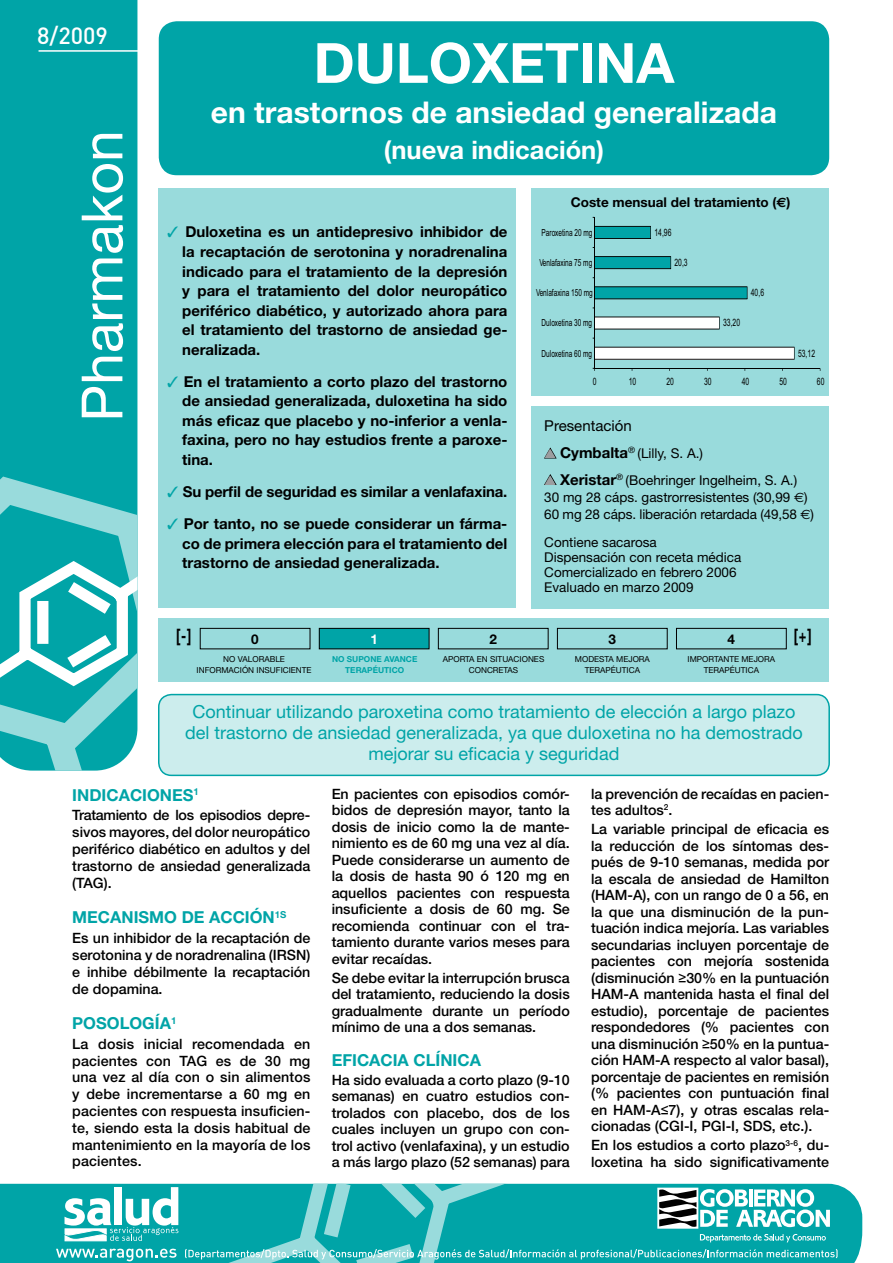
<style>
.page{position:relative;width:893px;height:1263px;background:#fff}
.page>*{position:absolute;margin:0;border:0;box-sizing:border-box;transform-origin:0 0}
.t1{font:57px "Helvetica Neue";color:#fff}
.t2{font:700 55.5px "Helvetica Neue";color:#fff}
.t3{font:700 30px "Helvetica Neue";color:#fff}
.t4{font:700 25.5px "Helvetica Neue";color:#fff}
.t5{font:500 23.25px "DIN";color:#fff}
.t6{font:700 18.15px "Helvetica Neue";color:#000;scale:.7 1}
.t7{font:18px/21px "Helvetica Neue";color:#00a4a7;text-align:center}
.t8{font:700 16.5px "Helvetica Neue";color:#00a4a7}
.t9{font:700 15px/19.5px "Helvetica Neue";color:#000;text-align:justify}
.t10{font:15px "Helvetica Neue";color:#000}
.t11{font:500 14.25px/16.5px "Helvetica Neue";color:#000;text-align:justify}
.t12{font:13.5px/15px "Helvetica Neue";color:#000}
.t13{font:700 13.5px "Helvetica Neue";color:#000}
.t14{font:700 13.5px "Helvetica Neue";color:#fff}
.t15{font:10.2px "Arial";color:#000;scale:.67 1}
.t16{font:9.75px "Arial";color:#000;scale:.67 1}
.t17{font:8.25px/10.5px "Helvetica Neue";color:#000;text-align:center}
.t18{font:700 8.25px/10.5px "Helvetica Neue";color:#00a4a7;text-align:center}
.s1{color:#00a4a7}
.s2{font-family:"Euro Sans"}
.s3{color:#9c9d9f}
.s4{font-weight:700;font-size:15px}
.s5{font-family:"Arial";font-weight:400}
</style>
<div class="page">
<div style="left:0;top:0;width:137px;height:455px;background:#00a4a7"></div>
<svg style="left:0;top:455px;width:137px;height:316px;background:#45bcbe"></svg>
<hr style="left:39px;top:50px;width:100px;height:2px;background:#fff">
<div style="left:0;top:1184px;width:862px;height:79px;background:#00a4a7"></div>
<svg style="left:56px;top:1184px;width:781px;height:79px;background:#30b2b5"></svg>
<div style="left:159px;top:21px;width:670px;height:154px;background:#00a4a7;border-radius:18px"></div>
<div style="left:159px;top:189px;width:357px;height:419px;background:#99dbdc"></div>
<div style="left:531px;top:406px;width:298px;height:202px;background:#99dbdc"></div>
<svg style="left:544px;top:447px;width:13px;height:12px"></svg>
<svg style="left:544px;top:474px;width:13px;height:11px"></svg>
<div style="left:159px;top:618px;width:670px;height:64px;background:#99dbdc"></div>
<div style="left:200px;top:628px;width:110px;height:21px;border:1px solid #000"></div>
<div style="left:319px;top:628px;width:110px;height:21px;background:#00a4a7"></div>
<div style="left:319px;top:628px;width:110px;height:21px;border:1px solid #000"></div>
<div style="left:438px;top:628px;width:110px;height:21px;border:1px solid #000"></div>
<div style="left:557px;top:628px;width:111px;height:21px;border:1px solid #000"></div>
<div style="left:676px;top:628px;width:111px;height:21px;border:1px solid #000"></div>
<div style="left:159px;top:694px;width:670px;height:81px;background:#cceded;border-radius:13px"></div>
<div style="left:158px;top:694px;width:672px;height:82px;border:2px solid #00a4a7;border-radius:13px"></div>
<div style="left:531px;top:189px;width:298px;height:207px;background:#99dbdc"></div>
<svg style="left:595px;top:347px;width:200px;height:13px;background:#dfdfdf"></svg>
<svg style="left:595px;top:316px;width:125px;height:13px;background:#dfe2e2"></svg>
<hr style="left:594px;top:368px;width:226px;height:1px;background:#000">
<hr style="left:594px;top:217px;width:1px;height:151px;background:#000">
<svg style="left:593px;top:226px;width:154px;height:73px"></svg>
<h3 class="t5" style="left:37px;top:20px;width:72px">8/2009</h3>
<h1 class="t1" style="left:68px;top:422px;width:293px;rotate:-90deg">Pharmakon</h1>
<h2 class="t2" style="left:314px;top:29px;width:362px">DULOXETINA</h2>
<h3 class="t3" style="left:211px;top:94px;width:568px">en trastornos de ansiedad generalizada</h3>
<h3 class="t4" style="left:384px;top:134px;width:222px">(nueva indicación)</h3>
<p class="t9" style="left:182px;top:222px;width:327px;text-indent:-15px"><span class="s1">✓</span> Duloxetina es un antidepresivo inhibidor de la recaptación de serotonina y noradrenalina indicado para el tratamiento de la depresión y para el tratamiento del dolor neuropático periférico diabético, y autorizado ahora para el tratamiento del trastorno de ansiedad ge&shy;neralizada.</p>
<p class="t9" style="left:182px;top:371px;width:327px;text-indent:-15px"><span class="s1">✓</span> En el tratamiento a corto plazo del trastorno de ansiedad generalizada, duloxetina ha sido más eficaz que placebo y no-inferior a venla&shy;faxina, pero no hay estudios frente a paroxe&shy;tina.</p>
<p class="t9" style="left:167px;top:482px;width:342px"><span class="s1">✓</span> Su perfil de seguridad es similar a venlafaxina.</p>
<p class="t9" style="left:182px;top:514px;width:327px;text-indent:-15px"><span class="s1">✓</span> Por tanto, no se puede considerar un fárma&shy;co de primera elección para el tratamiento del trastorno de ansiedad generalizada.</p>
<p class="t13" style="left:571px;top:194px;width:221px">Coste mensual del tratamiento (<span class="s2">€</span>)</p>
<p class="t16" style="left:542px;top:226px;width:77px">Paroxetina 20 mg</p>
<p class="t15" style="left:654px;top:226px;width:27px">14,96</p>
<p class="t16" style="left:539px;top:256px;width:81px">Venlafaxina 75 mg</p>
<p class="t15" style="left:674px;top:256px;width:21px">20,3</p>
<p class="t16" style="left:536px;top:286px;width:86px">Venlafaxina 150 mg</p>
<p class="t15" style="left:751px;top:286px;width:21px">40,6</p>
<p class="t16" style="left:542px;top:317px;width:77px">Duloxetina 30 mg</p>
<p class="t15" style="left:723px;top:316px;width:27px">33,20</p>
<p class="t16" style="left:542px;top:347px;width:77px">Duloxetina 60 mg</p>
<p class="t15" style="left:798px;top:346px;width:27px">53,12</p>
<p class="t15" style="left:593px;top:375px;width:7px">0</p>
<p class="t15" style="left:629px;top:375px;width:13px">10</p>
<p class="t15" style="left:666px;top:375px;width:13px">20</p>
<p class="t15" style="left:704px;top:375px;width:13px">30</p>
<p class="t15" style="left:742px;top:375px;width:13px">40</p>
<p class="t15" style="left:779px;top:375px;width:13px">50</p>
<p class="t15" style="left:817px;top:375px;width:13px">60</p>
<p class="t10" style="left:544px;top:417px;width:89px">Presentación</p>
<p class="t12" style="left:544px;top:445px;width:160px"><span class="s3">▲</span> <span class="s4">Cymbalta</span><sup>®</sup> (Lilly, S. A.)</p>
<p class="t12" style="left:544px;top:471px;width:271px;line-height:17.2px"><span class="s3">▲</span> <span class="s4">Xeristar</span><sup>®</sup> (Boehringer Ingelheim, S. A.)<br>30 mg 28 cáps. gastrorresistentes (30,99 <span class="s2">€</span>)<br>60 mg 28 cáps. liberación retardada (49,58 <span class="s2">€</span>)</p>
<p class="t12" style="left:544px;top:534px;width:199px">Contiene sacarosa<br>Dispensación con receta médica<br>Comercializado en febrero 2006<br>Evaluado en marzo 2009</p>
<p class="t6" style="left:176px;top:625px;width:23px">[-]</p>
<p class="t6" style="left:794px;top:625px;width:27px">[+]</p>
<p class="t17" style="left:197px;top:654px;width:117px">NO VALORABLE<br>INFORMACIÓN INSUFICIENTE</p>
<p class="t18" style="left:332px;top:654px;width:87px">NO SUPONE AVANCE<br>TERAPÉUTICO</p>
<p class="t17" style="left:443px;top:654px;width:103px">APORTA EN SITUACIONES<br>CONCRETAS</p>
<p class="t17" style="left:575px;top:654px;width:77px">MODESTA MEJORA<br>TERAPÉUTICA</p>
<p class="t17" style="left:688px;top:654px;width:89px">IMPORTANTE MEJORA<br>TERAPÉUTICA</p>
<p class="t13" style="left:251px;top:630px;width:9px">0</p>
<p class="t14" style="left:370px;top:630px;width:9px">1</p>
<p class="t13" style="left:489px;top:630px;width:9px">2</p>
<p class="t13" style="left:608px;top:630px;width:9px">3</p>
<p class="t13" style="left:727px;top:630px;width:9px">4</p>
<p class="t7" style="left:185px;top:701px;width:619px">Continuar utilizando paroxetina como tratamiento de elección a largo plazo del trastorno de ansiedad generalizada, ya que duloxetina no ha demostrado mejorar su eficacia y seguridad</p>
<p class="t8" style="left:72px;top:784px;width:128px">INDICACIONES<sup>1</sup></p>
<p class="t11" style="left:72px;top:806px;width:240px;line-height:17px">Tratamiento de los episodios depre&shy;sivos mayores, del dolor neuropático periférico diabético en adultos y del trastorno de ansiedad generalizada (TAG).</p>
<p class="t8" style="left:72px;top:907px;width:216px">MECANISMO DE ACCIÓN<sup>1S</sup></p>
<p class="t11" style="left:72px;top:929px;width:240px;line-height:17px">Es un inhibidor de la recaptación de serotonina y de noradrenalina (IRSN) e inhibe débilmente la recaptación de dopamina.</p>
<p class="t8" style="left:72px;top:1013px;width:106px">POSOLOGÍA<sup>1</sup></p>
<p class="t11" style="left:72px;top:1035px;width:240px">La dosis inicial recomendada en pacientes con TAG es de 30 mg una vez al día con o sin alimentos y debe incrementarse a 60 mg en pacientes con respuesta insuficien&shy;te, siendo esta la dosis habitual de mantenimiento en la mayoría de los pacientes.</p>
<p class="t11" style="left:332px;top:785px;width:240px">En pacientes con episodios comór&shy;bidos de depresión mayor, tanto la dosis de inicio como la de mante&shy;nimiento es de 60 mg una vez al día.<br>Puede considerarse un aumento de la dosis de hasta 90 ó 120 mg en aquellos pacientes con respuesta insuficiente a dosis de 60 mg. Se recomienda continuar con el tra&shy;tamiento durante varios meses para evitar recaídas.</p>
<p class="t11" style="left:332px;top:969px;width:240px">Se debe evitar la interrupción brusca del tratamiento, reduciendo la dosis gradualmente durante un período mínimo de una a dos semanas.</p>
<p class="t8" style="left:332px;top:1050px;width:151px">EFICACIA CLÍNICA</p>
<p class="t11" style="left:332px;top:1071px;width:240px">Ha sido evaluada a corto plazo (9-10 semanas) en cuatro estudios con&shy;trolados con placebo, dos de los cuales incluyen un grupo con con&shy;trol activo (venlafaxina), y un estudio a más largo plazo (52 semanas) para</p>
<p class="t11" style="left:591px;top:785px;width:240px">la prevención de recaídas en pacien&shy;tes adultos<sup>2</sup>.</p>
<p class="t11" style="left:591px;top:821px;width:240px">La variable principal de eficacia es la reducción de los síntomas des&shy;pués de 9-10 semanas, medida por la escala de ansiedad de Hamilton (HAM-A), con un rango de 0 a 56, en la que una disminución de la pun&shy;tuación indica mejoría. Las variables secundarias incluyen porcentaje de pacientes con mejoría sostenida (disminución <span class="s5">≥</span>30% en la puntuación HAM-A mantenida hasta el final del estudio), porcentaje de pacientes respondedores (% pacientes con una disminución <span class="s5">≥</span>50% en la puntua&shy;ción HAM-A respecto al valor basal), porcentaje de pacientes en remisión (% pacientes con puntuación final en HAM-A<span class="s5">≤</span>7), y otras escalas rela&shy;cionadas (CGI-I, PGI-I, SDS, etc.).</p>
<p class="t11" style="left:591px;top:1137px;width:240px">En los estudios a corto plazo<sup>3-6</sup>, du&shy;loxetina ha sido significativamente</p>
</div>
